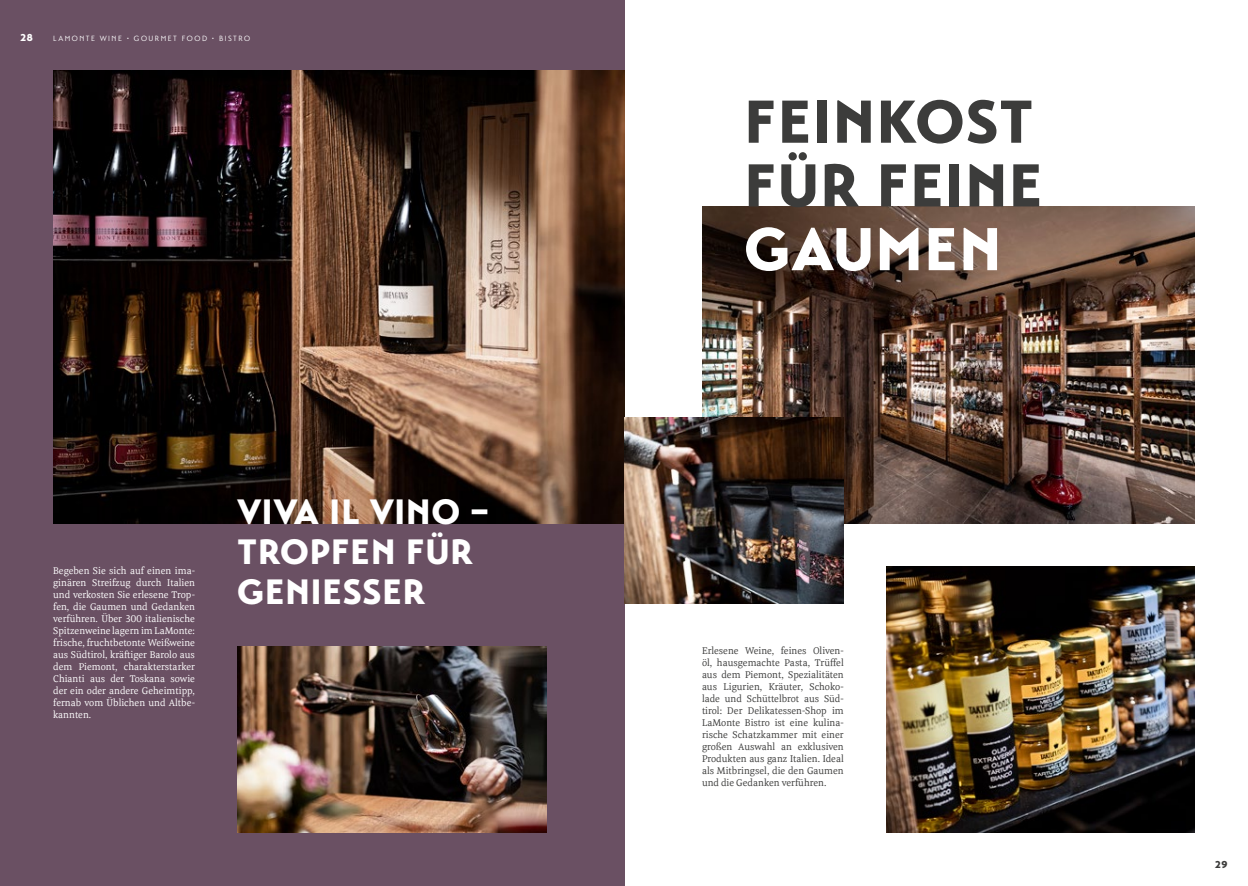
<style>
.page{position:relative;width:1248px;height:886px;background:#fff}
.page>*{position:absolute;margin:0;border:0;box-sizing:border-box;transform-origin:0 0}
.t1{font:900 60px/63.8px "Transat";letter-spacing:.03em;color:#3c3c3b}
.t2{font:900 60px "Transat";letter-spacing:.03em;color:#fff}
.t3{font:900 35px/40px "Transat";letter-spacing:.03em;color:#fff}
.t4{font:10px/12px "Meret Pro";color:#fff;text-align:justify}
.t5{font:10px/12px "Meret Pro";color:#3c3c3b;text-align:justify}
.t6{font:900 10px "Transat";color:#3c3c3b}
.t7{font:900 10px "Transat";color:#fff}
.t8{font:7.5px "Transat Standard";letter-spacing:.2em;color:#fff}
</style>
<div class="page">
<div style="left:0;top:0;width:624px;height:886px;background:#6a5063"></div>
<img style="left:53px;top:71px;width:571px;height:453px">
<img style="left:237px;top:646px;width:309px;height:187px">
<img style="left:702px;top:207px;width:492px;height:316px">
<img style="left:886px;top:566px;width:308px;height:267px">
<img style="left:624px;top:417px;width:219px;height:187px">
<p class="t7" style="left:20px;top:31px;width:14px">28</p>
<p class="t8" style="left:53px;top:34px;width:198px">LAMONTE WINE • GOURMET FOOD • BISTRO</p>
<p class="t4" style="left:53px;top:564px;width:143px">Begeben Sie sich auf einen ima&shy;ginären Streifzug durch Italien und verkosten Sie erlesene Trop&shy;fen, die Gaumen und Gedanken verführen. Über 300 italienische Spitzenweine lagern im LaMonte: frische, fruchtbetonte Weißweine aus Südtirol, kräftiger Barolo aus dem Piemont, charakterstarker Chianti aus der Toskana sowie der ein oder andere Geheimtipp, fernab vom Üblichen und Altbe&shy;kannten.</p>
<h2 class="t3" style="left:237px;top:491px;width:252px">VIVA IL VINO –<br>TROPFEN FÜR<br>GENIESSER</h2>
<h1 class="t1" style="left:744px;top:90px;width:299px">FEINKOST<br>FÜR FEINE</h1>
<h1 class="t2" style="left:744px;top:212px;width:258px">GAUMEN</h1>
<p class="t5" style="left:702px;top:644px;width:143px">Erlesene Weine, feines Oliven&shy;öl, hausgemachte Pasta, Trüffel aus dem Piemont, Spezialitäten aus Ligurien, Kräuter, Schoko&shy;lade und Schüttelbrot aus Süd&shy;tirol: Der Delikatessen-Shop im LaMonte Bistro ist eine kulina&shy;rische Schatzkammer mit einer großen Auswahl an exklusiven Produkten aus ganz Italien. Ideal als Mitbringsel, die den Gaumen und die Gedanken verführen.</p>
<p class="t6" style="left:1215px;top:858px;width:14px">29</p>
</div>
